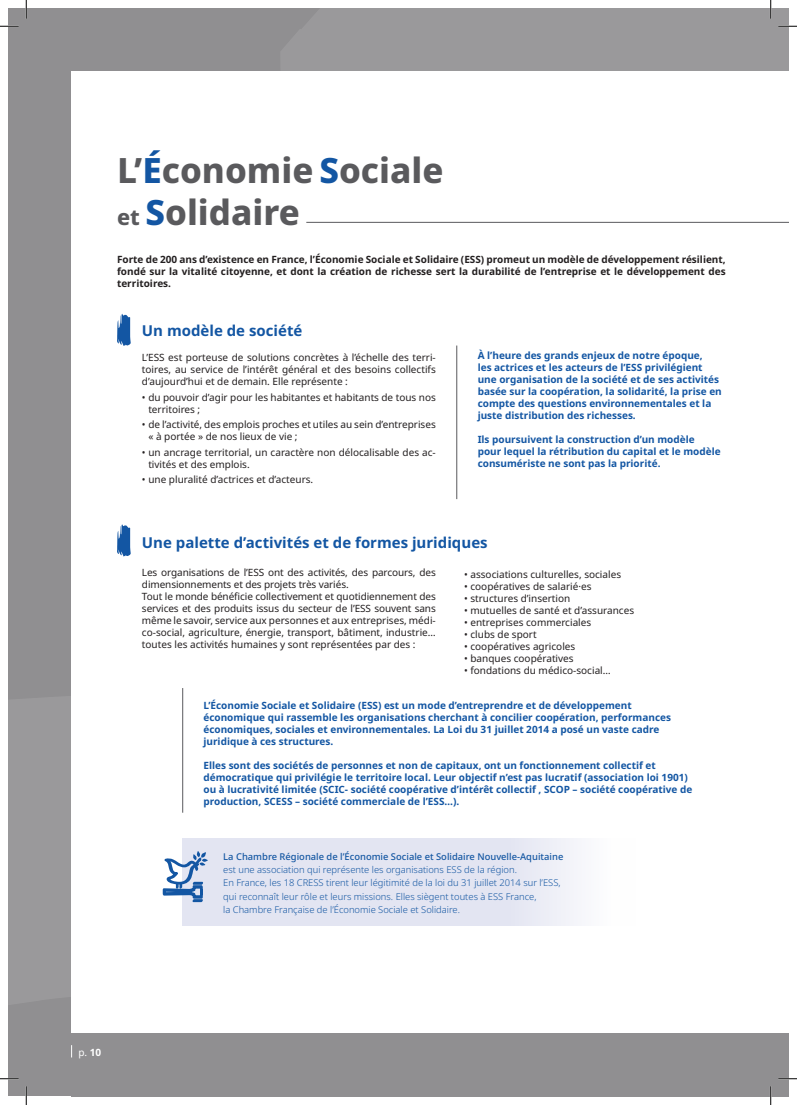
<style>
.page{position:relative;width:797px;height:1105px;background:#fff}
.page>*{position:absolute;margin:0;border:0;box-sizing:border-box;transform-origin:0 0}
.t1{font:800 34.88px/41.9px "Noto Sans";color:#5a5a5d}
.t2{font:700 15px "Noto Sans";color:#1356a3}
.t3{font:10px/12px "Noto Sans";color:#231f20}
.t4{font:700 10px/12px "Noto Sans";color:#1356a3}
.t5{font:700 10px/12px "Noto Sans";color:#231f20;text-align:justify}
.t6{font:10px "Noto Sans";color:#fff}
.t7{font:300 9.38px/13.1px "Noto Sans";color:#1356a2}
.t8{font:500 9.38px "Noto Sans";color:#1356a2}
.s1{color:#1356a3}
.s2{font-size:21.75px}
.s3{font-weight:700}
</style>
<div class="page">
<div style="left:9px;top:9px;width:62px;height:1087px;background:#908f91"></div>
<div style="left:71px;top:9px;width:717px;height:62px;background:#908f91"></div>
<div style="left:71px;top:1033px;width:717px;height:63px;background:#908f91"></div>
<svg style="left:71px;top:1045px;width:1px;height:12px"></svg>
<svg style="left:306px;top:221px;width:482px;height:215px"></svg>
<svg style="left:117px;top:314px;width:14px;height:32px"></svg>
<hr style="left:456px;top:345px;width:1px;height:154px;background:#5a5a5d">
<div style="left:182px;top:838px;width:454px;height:87px;background:linear-gradient(to right,#dddfef,#f2f3f9)"></div>
<hr style="left:182px;top:688px;width:1px;height:125px;background:#5a5a5d">
<svg style="left:117px;top:524px;width:14px;height:33px"></svg>
<svg style="left:163px;top:851px;width:45px;height:51px"></svg>
<svg style="left:0;top:25px;width:19px;height:2px"></svg>
<svg style="left:0;top:1078px;width:19px;height:1px"></svg>
<svg style="left:778px;top:1078px;width:19px;height:1px"></svg>
<svg style="left:25px;top:0;width:2px;height:19px"></svg>
<svg style="left:25px;top:1086px;width:2px;height:19px"></svg>
<svg style="left:260px;top:0;width:537px;height:71px"></svg>
<svg style="left:770px;top:1086px;width:1px;height:19px"></svg>
<h1 class="t1" style="left:117px;top:150px;width:328px">L’<span class="s1">É</span>conomie <span class="s1">S</span>ociale <span class="s2">et</span> <span class="s1">S</span>olidaire</h1>
<p class="t5" style="left:117px;top:253px;width:610px">Forte de 200 ans d’existence en France, l’Économie Sociale et Solidaire (ESS) promeut un modèle de développement résilient, fondé sur la vitalité citoyenne, et dont la création de richesse sert la durabilité de l’entreprise et le développement des territoires.</p>
<h2 class="t2" style="left:142px;top:319px;width:162px">Un modèle de société</h2>
<p class="t3" style="left:142px;top:352px;width:295px;text-align:justify">L’ESS est porteuse de solutions concrètes à l’échelle des terri&shy;toires, au service de l’intérêt général et des besoins collectifs d’aujourd’hui et de demain. Elle représente :</p>
<p class="t3" style="left:148px;top:391px;width:289px;text-indent:-6px">• du pouvoir d’agir pour les habitantes et habitants de tous nos territoires ;</p>
<p class="t3" style="left:148px;top:419px;width:289px;text-indent:-6px">• de l’activité, des emplois proches et utiles au sein d’entreprises « à portée » de nos lieux de vie ;</p>
<p class="t3" style="left:148px;top:446px;width:289px;text-indent:-6px">• un ancrage territorial, un caractère non délocalisable des ac&shy;tivités et des emplois.</p>
<p class="t3" style="left:142px;top:474px;width:173px">• une pluralité d’actrices et d’acteurs.</p>
<p class="t4" style="left:477px;top:349px;width:246px">À l’heure des grands enjeux de notre époque,<br>les actrices et les acteurs de l’ESS privilégient une organisation de la société et de ses activités basée sur la coopération, la solidarité, la prise en compte des questions environnementales et la juste distribution des richesses.</p>
<p class="t4" style="left:477px;top:433px;width:244px">Ils poursuivent la construction d’un modèle pour lequel la rétribution du capital et le modèle consumériste ne sont pas la priorité.</p>
<h2 class="t2" style="left:142px;top:532px;width:347px">Une palette d’activités et de formes juridiques</h2>
<p class="t3" style="left:464px;top:569px;width:159px">• associations culturelles, sociales</p>
<p class="t3" style="left:464px;top:581px;width:129px">• coopératives de salarié·es</p>
<p class="t3" style="left:464px;top:593px;width:108px">• structures d’insertion</p>
<p class="t3" style="left:464px;top:605px;width:171px">• mutuelles de santé et d’assurances</p>
<p class="t3" style="left:464px;top:617px;width:129px">• entreprises commerciales</p>
<p class="t3" style="left:464px;top:629px;width:74px">• clubs de sport</p>
<p class="t3" style="left:464px;top:641px;width:113px">• coopératives agricoles</p>
<p class="t3" style="left:464px;top:653px;width:111px">• banques coopératives</p>
<p class="t3" style="left:464px;top:665px;width:148px">• fondations du médico-social…</p>
<p class="t4" style="left:203px;top:699px;width:469px">L’Économie Sociale et Solidaire (ESS) est un mode d’entreprendre et de développement économique qui rassemble les organisations cherchant à concilier coopération, performances économiques, sociales et environnementales. La Loi du 31 juillet 2014 a posé un vaste cadre juridique à ces structures.</p>
<p class="t4" style="left:203px;top:759px;width:490px">Elles sont des sociétés de personnes et non de capitaux, ont un fonctionnement collectif et démocratique qui privilégie le territoire local. Leur objectif n’est pas lucratif (association loi 1901) ou à lucrativité limitée (SCIC- société coopérative d’intérêt collectif , SCOP – société coopérative de production, SCESS – société commerciale de l’ESS…).</p>
<p class="t3" style="left:142px;top:567px;width:295px">Les organisations de l’ESS ont des activités, des parcours, des dimensionnements et des projets très variés.<br>Tout le monde bénéficie collectivement et quotidiennement des services et des produits issus du secteur de l’ESS souvent sans même le savoir, service aux personnes et aux entreprises, médi&shy;co-social, agriculture, énergie, transport, bâtiment, industrie… toutes les activités humaines y sont représentées par des :</p>
<p class="t8" style="left:223px;top:850px;width:341px">La Chambre Régionale de l’Économie Sociale et Solidaire Nouvelle-Aquitaine</p>
<p class="t7" style="left:223px;top:863px;width:339px">est une association qui représente les organisations ESS de la région.<br>En France, les 18 CRESS tirent leur légitimité de la loi du 31 juillet 2014 sur l’ESS, qui reconnaît leur rôle et leurs missions. Elles siègent toutes à ESS France,<br>la Chambre Française de l’Économie Sociale et Solidaire.</p>
<p class="t6" style="left:78px;top:1045px;width:24px">p. <span class="s3">10</span></p>
</div>
